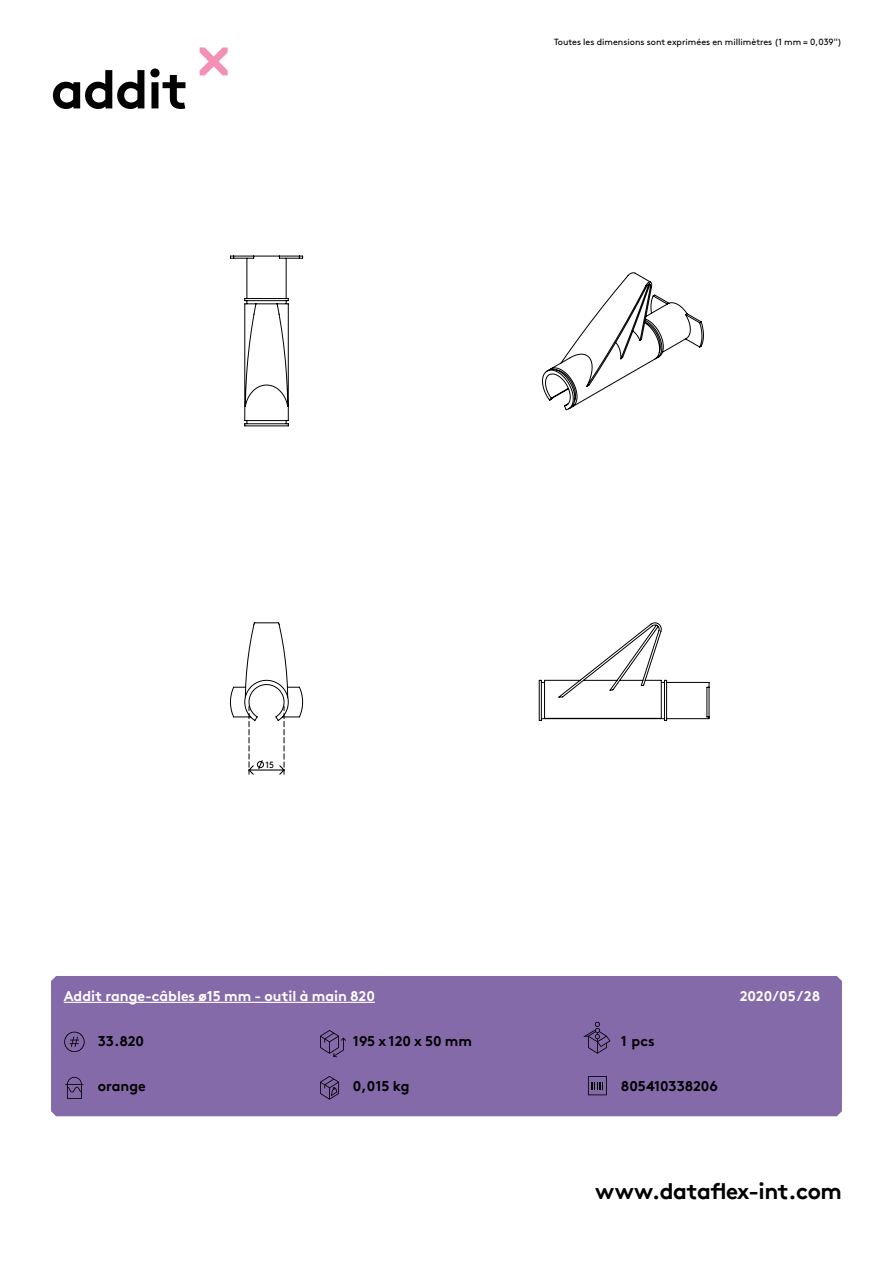
<style>
.page{position:relative;width:893px;height:1263px;background:#fff}
.page>*{position:absolute;margin:0;border:0;box-sizing:border-box;transform-origin:0 0}
.hoofdstuk{font:700 54px "Brown Pro TT";letter-spacing:-.02em;color:#000}
.t1{font:700 22.5px "Brown Pro TT";letter-spacing:-.02em;color:#000}
.specificaties{font:700 14.25px "Brown Pro TT";color:#000}
.t2{font:700 14.25px "Brown Pro TT";color:#fff}
.t3{font:9px "Brown";color:#000}
.t4{font:9px "Brown Pro TT Regular Alt";color:#000}
</style>
<div class="page">
<svg style="left:200px;top:47px;width:28px;height:28px"></svg>
<div style="left:51px;top:976px;width:791px;height:140px;background:#856aaa"></div>
<svg style="left:230px;top:622px;width:73px;height:153px"></svg>
<svg style="left:230px;top:255px;width:73px;height:172px"></svg>
<svg style="left:542px;top:272px;width:162px;height:139px"></svg>
<svg style="left:538px;top:622px;width:172px;height:99px"></svg>
<svg style="left:64px;top:1032px;width:21px;height:20px"></svg>
<svg style="left:65px;top:1077px;width:18px;height:22px"></svg>
<svg style="left:320px;top:1030px;width:26px;height:27px"></svg>
<svg style="left:583px;top:1022px;width:27px;height:32px"></svg>
<svg style="left:320px;top:1076px;width:19px;height:24px"></svg>
<svg style="left:588px;top:1076px;width:19px;height:19px"></svg>
<hr style="left:64px;top:1002px;width:311px;height:1px;background:#fff">
<p class="hoofdstuk" style="left:51px;top:46px;width:139px">addit</p>
<p class="t4" style="left:265px;top:758px;width:10px">15</p>
<p class="t3" style="left:554px;top:35px;width:289px">Toutes les dimensions sont exprimées en millimètres (1 mm = 0,039")</p>
<h3 class="t2" style="left:64px;top:985px;width:313px">Addit range-câbles ø15 mm - outil à main 820</h3>
<h3 class="t2" style="left:740px;top:985px;width:82px">2020/05/28</h3>
<h3 class="specificaties" style="left:98px;top:1029px;width:48px">33.820</h3>
<p class="specificaties" style="left:98px;top:1074px;width:49px">orange</p>
<p class="specificaties" style="left:353px;top:1029px;width:121px">195 x 120 x 50 mm</p>
<p class="specificaties" style="left:621px;top:1029px;width:35px">1 pcs</p>
<p class="specificaties" style="left:353px;top:1074px;width:58px">0,015 kg</p>
<h3 class="specificaties" style="left:621px;top:1074px;width:99px">805410338206</h3>
<h2 class="t1" style="left:595px;top:1173px;width:248px">www.dataflex-int.com</h2>
</div>
